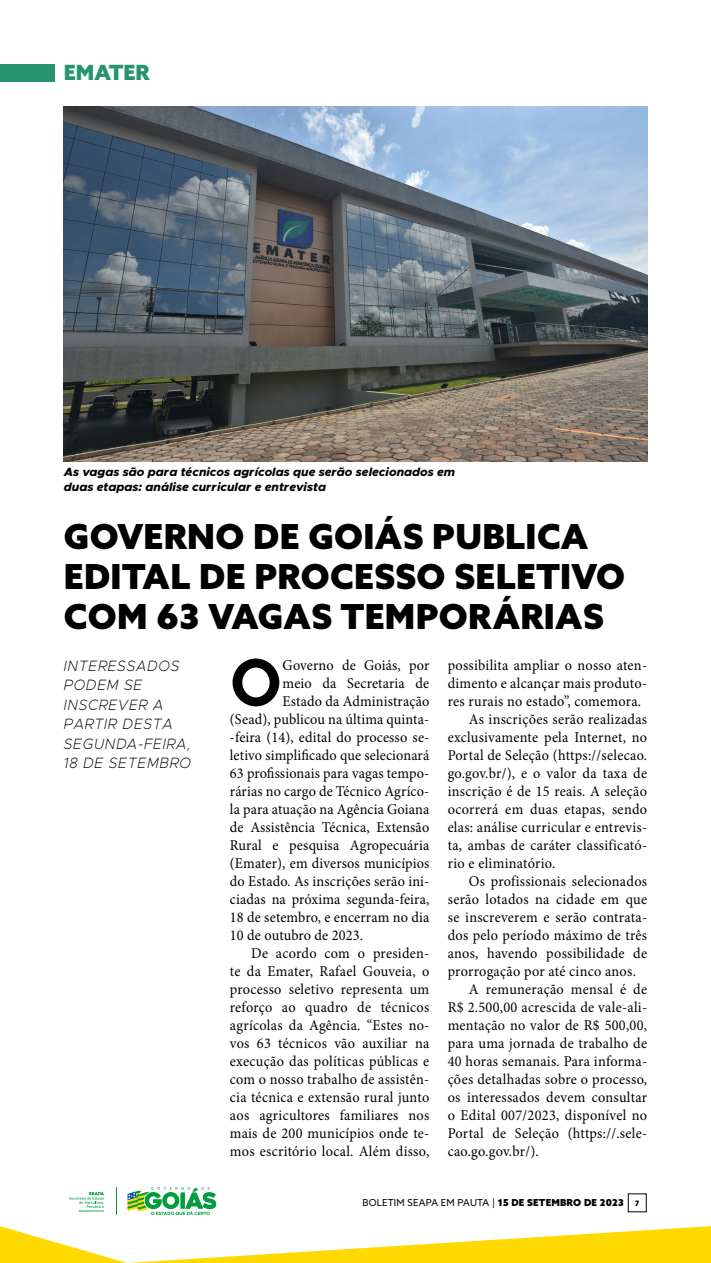
<style>
.page{position:relative;width:711px;height:1263px;background:#fff}
.page>*{position:absolute;margin:0;border:0;box-sizing:border-box;transform-origin:0 0}
.t1{font:700 67.35px "Metropolis";color:#000;scale:.95 1}
.t2{font:900 34.5px/39.9px "Azo Sans";letter-spacing:.01em;color:#000}
.t3{font:900 21px "Azo Sans";color:#26946f}
.t4{font:15px "Minion Pro";letter-spacing:.015em;color:#000;scale:.95 1}
.t5{font:italic 200 15px/19.5px "Metropolis";letter-spacing:.05em;color:#000;scale:.95 1}
.t6{font:italic 800 12px/15px "Metropolis";color:#000}
.t7{font:9.6px "Azo Sans";letter-spacing:.02em;color:#000}
.s1{font-weight:900}
.s2{font-family:"Neo Sans Pro";font-weight:900;font-size:7.2px}
</style>
<div class="page">
<svg style="left:127px;top:1187px;width:89px;height:28px"></svg>
<svg style="left:116px;top:1187px;width:1px;height:28px"></svg>
<svg style="left:69px;top:1192px;width:35px;height:20px"></svg>
<svg style="left:0;top:1226px;width:710px;height:37px"></svg>
<div style="left:0;top:64px;width:54px;height:18px;background:#26946f"></div>
<img style="left:64px;top:106px;width:582px;height:355px">
<h3 class="t3" style="left:64px;top:58px;width:87px">EMATER</h3>
<p class="t6" style="left:64px;top:465px;width:392px">As vagas são para técnicos agrícolas que serão selecionados em duas etapas: análise curricular e entrevista</p>
<h2 class="t2" style="left:64px;top:516px;width:562px">GOVERNO DE GOIÁS PUBLICA<br>EDITAL DE PROCESSO SELETIVO<br>COM 63 VAGAS TEMPORÁRIAS</h2>
<h1 class="t1" style="left:230px;top:640px;width:56px">O</h1>
<p class="t4" style="left:282px;top:655px;width:156px">Governo de Goiás, por</p>
<p class="t4" style="left:447px;top:655px;width:211px">possibilita ampliar o nosso aten-</p>
<p class="t4" style="left:447px;top:673px;width:211px">dimento e alcançar mais produto-</p>
<p class="t4" style="left:447px;top:691px;width:205px">res rurais no estado”, comemora.</p>
<p class="t4" style="left:468px;top:709px;width:189px">As inscrições serão realizadas</p>
<p class="t4" style="left:447px;top:727px;width:211px">exclusivamente pela Internet, no</p>
<p class="t4" style="left:447px;top:745px;width:211px">Portal de Seleção (https://selecao.</p>
<p class="t4" style="left:447px;top:763px;width:211px">go.gov.br/), e o valor da taxa de</p>
<p class="t4" style="left:447px;top:781px;width:211px">inscrição é de 15 reais. A seleção</p>
<p class="t4" style="left:447px;top:799px;width:211px">ocorrerá em duas etapas, sendo</p>
<p class="t4" style="left:447px;top:817px;width:211px">elas: análise curricular e entrevis-</p>
<p class="t4" style="left:447px;top:835px;width:211px">ta, ambas de caráter classificató-</p>
<p class="t4" style="left:447px;top:853px;width:115px">rio e eliminatório.</p>
<p class="t4" style="left:468px;top:871px;width:189px">Os profissionais selecionados</p>
<p class="t4" style="left:447px;top:889px;width:211px">serão lotados na cidade em que</p>
<p class="t4" style="left:447px;top:907px;width:211px">se inscreverem e serão contrata-</p>
<p class="t4" style="left:447px;top:925px;width:211px">dos pelo período máximo de três</p>
<p class="t4" style="left:447px;top:943px;width:211px">anos, havendo possibilidade de</p>
<p class="t4" style="left:447px;top:961px;width:199px">prorrogação por até cinco anos.</p>
<p class="t4" style="left:468px;top:979px;width:189px">A remuneração mensal é de</p>
<p class="t4" style="left:447px;top:997px;width:211px">R$ 2.500,00 acrescida de vale-ali-</p>
<p class="t4" style="left:447px;top:1015px;width:211px">mentação no valor de R$ 500,00,</p>
<p class="t4" style="left:447px;top:1033px;width:211px">para uma jornada de trabalho de</p>
<p class="t4" style="left:447px;top:1051px;width:211px">40 horas semanais. Para informa-</p>
<p class="t4" style="left:447px;top:1069px;width:211px">ções detalhadas sobre o processo,</p>
<p class="t4" style="left:447px;top:1087px;width:211px">os interessados devem consultar</p>
<p class="t4" style="left:447px;top:1105px;width:211px">o Edital 007/2023, disponível no</p>
<p class="t4" style="left:447px;top:1123px;width:211px">Portal de Seleção (https://.sele-</p>
<p class="t4" style="left:447px;top:1141px;width:97px">cao.go.gov.br/).</p>
<p class="t5" style="left:64px;top:656px;width:135px">INTERESSADOS<br>PODEM SE<br>INSCREVER A<br>PARTIR DESTA<br>SEGUNDA-FEIRA,<br>18 DE SETEMBRO</p>
<p class="t4" style="left:282px;top:673px;width:156px">meio da Secretaria de</p>
<p class="t4" style="left:282px;top:691px;width:156px">Estado da Administração</p>
<p class="t4" style="left:230px;top:709px;width:211px">(Sead), publicou na última quinta-</p>
<p class="t4" style="left:230px;top:727px;width:211px">-feira (14), edital do processo se-</p>
<p class="t4" style="left:230px;top:745px;width:211px">letivo simplificado que selecionará</p>
<p class="t4" style="left:230px;top:763px;width:211px">63 profissionais para vagas tempo-</p>
<p class="t4" style="left:230px;top:781px;width:211px">rárias no cargo de Técnico Agríco-</p>
<p class="t4" style="left:230px;top:799px;width:211px">la para atuação na Agência Goiana</p>
<p class="t4" style="left:230px;top:817px;width:211px">de Assistência Técnica, Extensão</p>
<p class="t4" style="left:230px;top:835px;width:211px">Rural e pesquisa Agropecuária</p>
<p class="t4" style="left:230px;top:853px;width:211px">(Emater), em diversos municípios</p>
<p class="t4" style="left:230px;top:871px;width:211px">do Estado. As inscrições serão ini-</p>
<p class="t4" style="left:230px;top:889px;width:211px">ciadas na próxima segunda-feira,</p>
<p class="t4" style="left:230px;top:907px;width:211px">18 de setembro, e encerram no dia</p>
<p class="t4" style="left:230px;top:925px;width:142px">10 de outubro de 2023.</p>
<p class="t4" style="left:251px;top:943px;width:189px">De acordo com o presiden-</p>
<p class="t4" style="left:230px;top:961px;width:211px">te da Emater, Rafael Gouveia, o</p>
<p class="t4" style="left:230px;top:979px;width:211px">processo seletivo representa um</p>
<p class="t4" style="left:230px;top:997px;width:211px">reforço ao quadro de técnicos</p>
<p class="t4" style="left:230px;top:1015px;width:211px">agrícolas da Agência. “Estes no-</p>
<p class="t4" style="left:230px;top:1033px;width:211px">vos 63 técnicos vão auxiliar na</p>
<p class="t4" style="left:230px;top:1051px;width:211px">execução das políticas públicas e</p>
<p class="t4" style="left:230px;top:1069px;width:211px">com o nosso trabalho de assistên-</p>
<p class="t4" style="left:230px;top:1087px;width:211px">cia técnica e extensão rural junto</p>
<p class="t4" style="left:230px;top:1105px;width:211px">aos agricultores familiares nos</p>
<p class="t4" style="left:230px;top:1123px;width:211px">mais de 200 municípios onde te-</p>
<p class="t4" style="left:230px;top:1141px;width:211px">mos escritório local. Além disso,</p>
<p class="t7" style="left:362px;top:1197px;width:278px">BOLETIM SEAPA EM PAUTA | <span class="s1">15 DE SETEMBRO DE 2023</span> <span class="s2">7</span></p>
</div>
